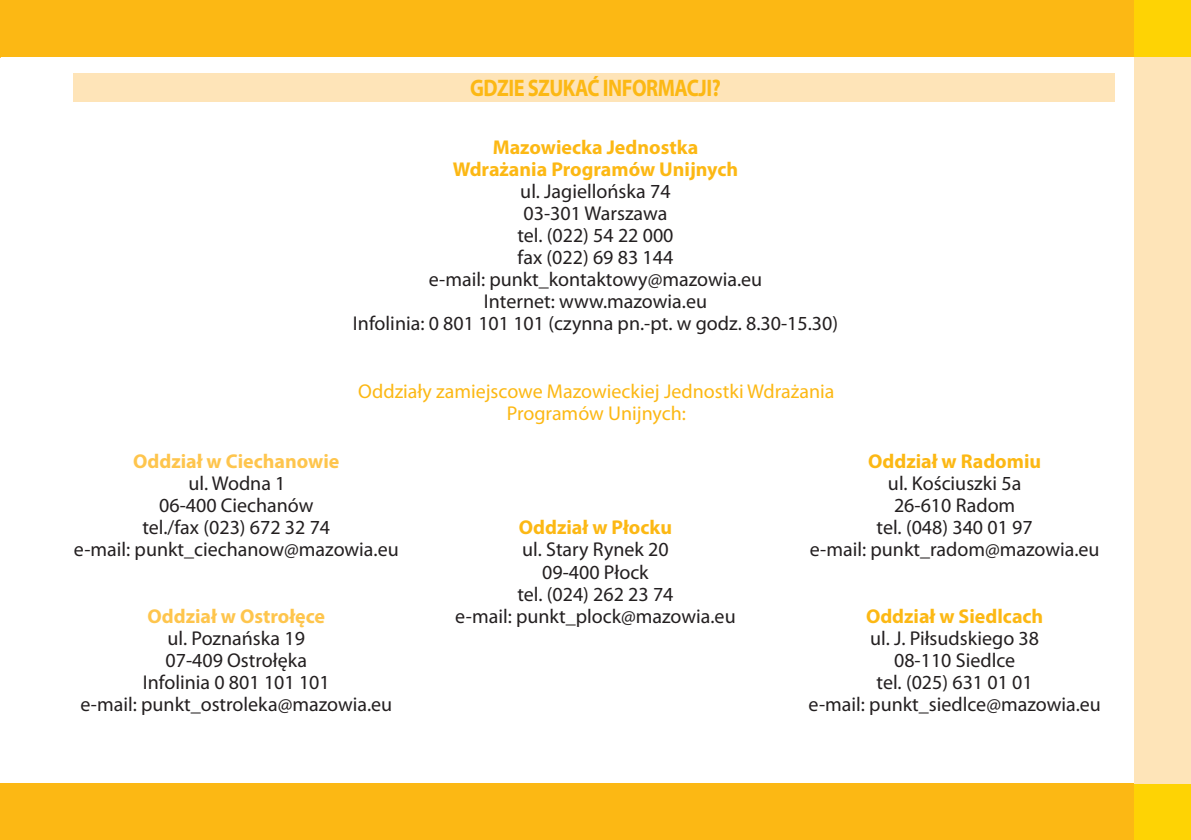
<style>
.page{position:relative;width:1191px;height:840px;background:#fff}
.page>*{position:absolute;margin:0;border:0;box-sizing:border-box;transform-origin:0 0}
.t1{font:700 24px "Myriad Pro";letter-spacing:-.025em;color:#fcb814;scale:.85 1}
.t2{font:20px/22px "Myriad Pro";color:#231f20;text-align:center}
.t3{font:700 20px/22px "Myriad Pro";color:#fcb814;text-align:center}
.t4{font:20px/22px "Myriad Pro";color:#fcb814;text-align:center}
.t5{font:700 20px "Myriad Pro";color:#fec54d}
</style>
<div class="page">
<div style="left:0;top:0;width:1134px;height:57px;background:#fcb814"></div>
<div style="left:0;top:782px;width:1134px;height:57px;background:#fcb814"></div>
<div style="left:1134px;top:782px;width:57px;height:57px;background:#fed304"></div>
<div style="left:1134px;top:0;width:57px;height:57px;background:#fed304"></div>
<div style="left:1134px;top:57px;width:57px;height:725px;background:#fee4b8"></div>
<div style="left:74px;top:74px;width:1041px;height:28px;background:#fee4b8"></div>
<p class="t1" style="left:470px;top:72px;width:296px">GDZIE SZUKAĆ INFORMACJI?</p>
<p class="t3" style="left:453px;top:136px;width:287px">Mazowiecka Jednostka<br>Wdrażania Programów Unijnych</p>
<p class="t2" style="left:353px;top:180px;width:486px">ul. Jagiellońska 74<br>03-301 Warszawa<br>tel. (022) 54 22 000<br>fax (022) 69 83 144<br>e-mail: punkt_kontaktowy@mazowia.eu<br>Internet: www.mazowia.eu<br>Infolinia: 0 801 101 101 (czynna pn.-pt. w godz. 8.30-15.30)</p>
<p class="t4" style="left:358px;top:379px;width:478px">Oddziały zamiejscowe Mazowieckiej Jednostki Wdrażania<br>Programów Unijnych:</p>
<p class="t5" style="left:133px;top:448px;width:208px">Oddział w Ciechanowie</p>
<p class="t2" style="left:74px;top:472px;width:326px">ul. Wodna 1<br>06-400 Ciechanów<br>tel./fax (023) 672 32 74<br>e-mail: punkt_ciechanow@mazowia.eu</p>
<p class="t5" style="left:147px;top:602px;width:179px">Oddział w Ostrołęce</p>
<p class="t2" style="left:80px;top:626px;width:313px">ul. Poznańska 19<br>07-409 Ostrołęka<br>Infolinia 0 801 101 101<br>e-mail: punkt_ostroleka@mazowia.eu</p>
<p class="t3" style="left:519px;top:515px;width:155px">Oddział w Płocku</p>
<p class="t2" style="left:455px;top:538px;width:282px">ul. Stary Rynek 20<br>09-400 Płock<br>tel. (024) 262 23 74<br>e-mail: punkt_plock@mazowia.eu</p>
<p class="t3" style="left:868px;top:449px;width:175px">Oddział w Radomiu</p>
<p class="t2" style="left:809px;top:472px;width:291px">ul. Kościuszki 5a<br>26-610 Radom<br>tel. (048) 340 01 97<br>e-mail: punkt_radom@mazowia.eu</p>
<p class="t3" style="left:866px;top:603px;width:179px">Oddział w Siedlcach</p>
<p class="t2" style="left:808px;top:626px;width:294px">ul. J. Piłsudskiego 38<br>08-110 Siedlce<br>tel. (025) 631 01 01<br>e-mail: punkt_siedlce@mazowia.eu</p>
</div>
